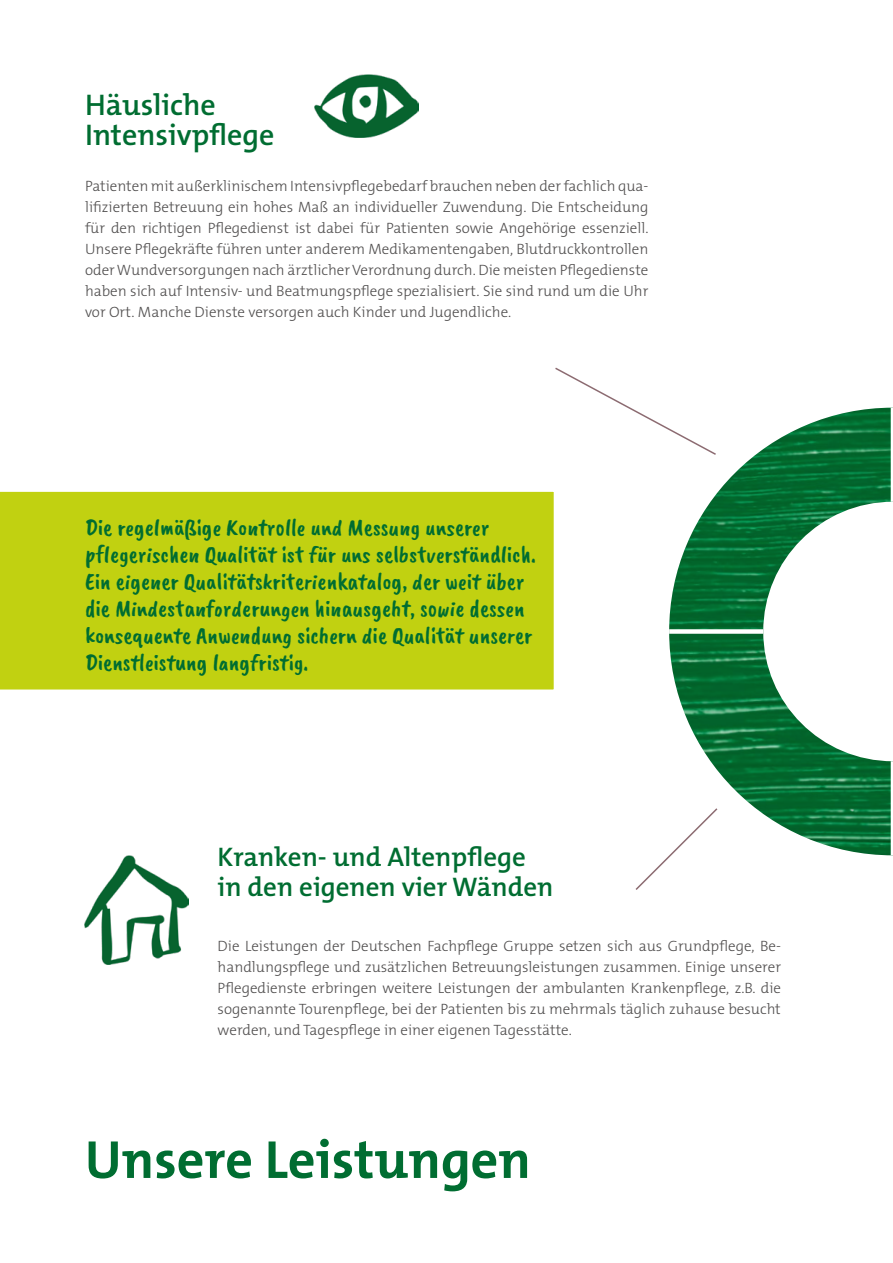
<style>
.page{position:relative;width:893px;height:1263px;background:#fff}
.page>*{position:absolute;margin:0;border:0;box-sizing:border-box;transform-origin:0 0}
.t1{font:700 54px "The Mix B7";color:#006d31}
.t2{font:600 30px/30px "The Mix B6";color:#006d31}
.t3{font:600 27px/30px "The Mix B6";color:#006d31}
.t4{font:24px/27px "Caveat Brush";color:#006d31}
.t5{font:300 15px/21px "The Mix B3";color:#4f4d4d;text-align:justify}
</style>
<div class="page">
<img style="left:84px;top:856px;width:104px;height:108px">
<img style="left:315px;top:74px;width:104px;height:64px">
<img style="left:669px;top:408px;width:222px;height:447px">
<svg style="left:763px;top:502px;width:128px;height:259px"></svg>
<div style="left:669px;top:629px;width:94px;height:5px;background:#fff"></div>
<svg style="left:555px;top:367px;width:163px;height:89px"></svg>
<svg style="left:635px;top:807px;width:84px;height:83px"></svg>
<div style="left:0;top:491px;width:554px;height:199px;background:#c1d111"></div>
<h2 class="t2" style="left:85px;top:91px;width:191px">Häusliche<br>Intensivpflege</h2>
<p class="t5" style="left:85px;top:176px;width:565px">Patienten mit außerklinischem Intensivpflegebedarf brauchen neben der fachlich qua&shy;lifizierten Betreuung ein hohes Maß an individueller Zuwendung. Die Entscheidung für den richtigen Pflegedienst ist dabei für Patienten sowie Angehörige essenziell.<br>Unsere Pflegekräfte führen unter anderem Medikamentengaben, Blutdruckkontrollen oder Wundversorgungen nach ärztlicher Verordnung durch. Die meisten Pflegedienste haben sich auf Intensiv- und Beatmungspflege spezialisiert. Sie sind rund um die Uhr vor Ort. Manche Dienste versorgen auch Kinder und Jugendliche.</p>
<p class="t4" style="left:85px;top:514px;width:452px">Die regelmäßige Kontrolle und Messung unserer pflegerischen Qualität ist für uns selbstverständlich.<br>Ein eigener Qualitätskriterienkatalog, der weit über die Mindestanforderungen hinausgeht, sowie dessen konsequente Anwendung sichern die Qualität unserer Dienstleistung langfristig.</p>
<h3 class="t3" style="left:218px;top:843px;width:337px">Kranken- und Altenpflege in den eigenen vier Wänden</h3>
<p class="t5" style="left:218px;top:936px;width:565px">Die Leistungen der Deutschen Fachpflege Gruppe setzen sich aus Grundpflege, Be&shy;handlungspflege und zusätzlichen Betreuungsleistungen zusammen. Einige unserer Pflegedienste erbringen weitere Leistungen der ambulanten Krankenpflege, z.B. die sogenannte Tourenpflege, bei der Patienten bis zu mehrmals täglich zuhause besucht werden, und Tagespflege in einer eigenen Tagesstätte.</p>
<h1 class="t1" style="left:85px;top:1131px;width:447px">Unsere Leistungen</h1>
</div>
